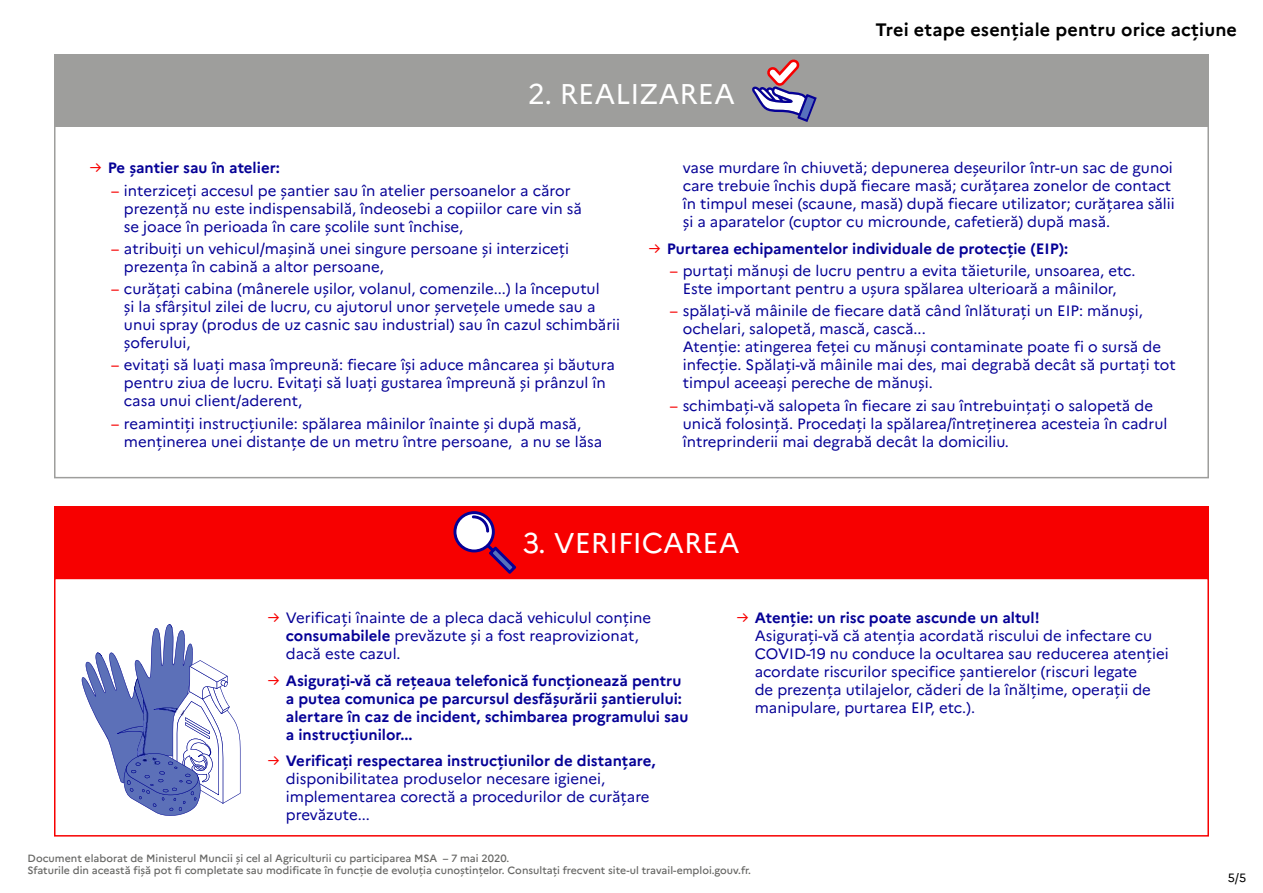
<style>
.page{position:relative;width:1263px;height:893px;background:#fff}
.page>*{position:absolute;margin:0;border:0;box-sizing:border-box;transform-origin:0 0}
.t1{font:28.5px "Marianne";color:#fff}
.t2{font:700 18px "Marianne";letter-spacing:.01em;color:#000}
.t3{font:15px/18px "Marianne";color:#050096}
.t4{font:700 15px/18px "Marianne";color:#050096}
.t5{font:12px "Marianne";color:#000}
.t6{font:500 10.5px/12.6px "Marianne";color:#676765}
.s1{font-weight:400;color:#f70000}
.s2{color:#f70000}
.s3{font-weight:700}
</style>
<div class="page">
<div style="left:54px;top:506px;width:1155px;height:72px;background:#f70000"></div>
<div style="left:54px;top:578px;width:1155px;height:259px;border:2px solid #f70000"></div>
<svg style="left:453px;top:512px;width:64px;height:62px"></svg>
<svg style="left:81px;top:624px;width:159px;height:192px"></svg>
<div style="left:54px;top:54px;width:1155px;height:72px;background:#9e9e9c"></div>
<div style="left:54px;top:124px;width:1155px;height:354px;border:2px solid #9e9e9c"></div>
<svg style="left:752px;top:59px;width:65px;height:63px"></svg>
<h1 class="t1" style="left:528px;top:76px;width:209px">2. REALIZAREA</h1>
<p class="t2" style="left:875px;top:18px;width:363px">Trei etape esențiale pentru orice acțiune</p>
<p class="t4" style="left:90px;top:159px;width:191px"><span class="s1">→</span> Pe șantier sau în atelier:</p>
<p class="t3" style="left:124px;top:181px;width:459px;text-indent:-13px"><span class="s2">–</span> interziceți accesul pe șantier sau în atelier persoanelor a căror prezență nu este indispensabilă, îndeosebi a copiilor care vin să se joace în perioada în care școlile sunt închise,</p>
<p class="t3" style="left:124px;top:239px;width:447px;text-indent:-13px"><span class="s2">–</span> atribuiți un vehicul/mașină unei singure persoane și interziceți prezența în cabină a altor persoane,</p>
<p class="t3" style="left:124px;top:280px;width:498px;text-indent:-13px"><span class="s2">–</span> curățați cabina (mânerele ușilor, volanul, comenzile...) la începutul<br>și la sfârșitul zilei de lucru, cu ajutorul unor șervețele umede sau a unui spray (produs de uz casnic sau industrial) sau în cazul schimbării șoferului,</p>
<p class="t3" style="left:124px;top:356px;width:492px;text-indent:-13px"><span class="s2">–</span> evitați să luați masa împreună: fiecare își aduce mâncarea și băutura pentru ziua de lucru. Evitați să luați gustarea împreună și prânzul în casa unui client/aderent,</p>
<p class="t3" style="left:124px;top:414px;width:480px;text-indent:-13px"><span class="s2">–</span> reamintiți instrucțiunile: spălarea mâinilor înainte și după masă, menținerea unei distanțe de un metru între persoane, a nu se lăsa</p>
<p class="t3" style="left:683px;top:159px;width:494px">vase murdare în chiuvetă; depunerea deșeurilor într-un sac de gunoi care trebuie închis după fiecare masă; curățarea zonelor de contact în timpul mesei (scaune, masă) după fiecare utilizator; curățarea sălii și a aparatelor (cuptor cu microunde, cafetieră) după masă.</p>
<p class="t4" style="left:649px;top:239px;width:421px"><span class="s1">→</span> Purtarea echipamentelor individuale de protecție (EIP):</p>
<p class="t3" style="left:670px;top:262px;width:467px;text-align:center"><span class="s2">–</span> purtați mănuși de lucru pentru a evita tăieturile, unsoarea, etc.<br>Este important pentru a ușura spălarea ulterioară a mâinilor,</p>
<p class="t3" style="left:683px;top:302px;width:494px;text-indent:-13px"><span class="s2">–</span> spălați-vă mâinile de fiecare dată când înlăturați un EIP: mănuși, ochelari, salopetă, mască, cască...<br>Atenție: atingerea feței cu mănuși contaminate poate fi o sursă de infecție. Spălați-vă mâinile mai des, mai degrabă decât să purtați tot timpul aceeași pereche de mănuși.</p>
<p class="t3" style="left:683px;top:396px;width:486px;text-indent:-13px"><span class="s2">–</span> schimbați-vă salopeta în fiecare zi sau întrebuințați o salopetă de unică folosință. Procedați la spălarea/întreținerea acesteia în cadrul întreprinderii mai degrabă decât la domiciliu.</p>
<h1 class="t1" style="left:523px;top:526px;width:219px">3. VERIFICAREA</h1>
<p class="t3" style="left:286px;top:609px;width:367px;text-indent:-18px"><span class="s2">→</span> Verificați înainte de a pleca dacă vehiculul conține <span class="s3">consumabilele</span> prevăzute și a fost reaprovizionat, dacă este cazul.</p>
<p class="t4" style="left:286px;top:671px;width:404px;text-indent:-18px"><span class="s1">→</span> Asigurați-vă că rețeaua telefonică funcționează pentru a putea comunica pe parcursul desfășurării șantierului: alertare în caz de incident, schimbarea programului sau a instrucțiunilor...</p>
<p class="t3" style="left:286px;top:752px;width:371px;text-indent:-18px"><span class="s2">→</span> <span class="s3">Verificați respectarea instrucțiunilor de distanțare, </span>disponibilitatea produselor necesare igienei, implementarea corectă a procedurilor de curățare prevăzute...</p>
<p class="t3" style="left:755px;top:609px;width:415px;text-indent:-18px"><span class="s2">→</span> <span class="s3">Atenție: un risc poate ascunde un altul!<br></span>Asigurați-vă că atenția acordată riscului de infectare cu COVID-19 nu conduce la ocultarea sau reducerea atenției acordate riscurilor specifice șantierelor (riscuri legate<br>de prezența utilajelor, căderi de la înălțime, operații de manipulare, purtarea EIP, etc.).</p>
<p class="t6" style="left:28px;top:852px;width:725px">Document elaborat de Ministerul Muncii și cel al Agriculturii cu participarea MSA – 7 mai 2020.<br>Sfaturile din această fișă pot fi completate sau modificate în funcție de evoluția cunoștințelor. Consultați frecvent site-ul travail-emploi.gouv.fr.</p>
<p class="t5" style="left:1228px;top:870px;width:20px">5/5</p>
</div>
